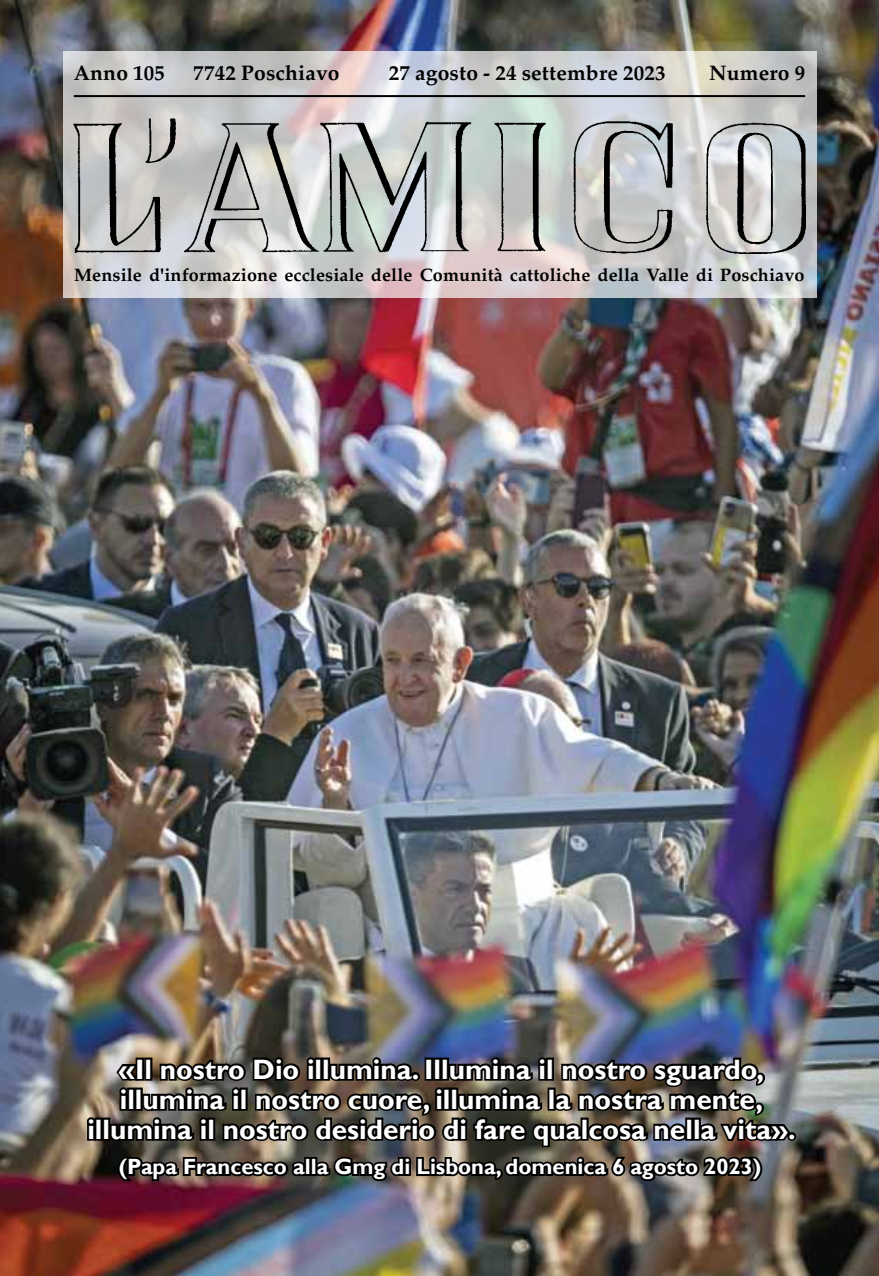
<style>
.page{position:relative;width:879px;height:1276px;background:#fff}
.page>*{position:absolute;margin:0;border:0;box-sizing:border-box;transform-origin:0 0}
.t1{font:700 28px/30px "Gill Sans";color:#fff;text-align:center}
.t2{font:700 22px "Gill Sans";color:#fff}
.t3{font:700 21px "Palatino";letter-spacing:.01em;color:#000}
.t4{font:700 18px "Palatino";letter-spacing:.01em;color:#000}
</style>
<div class="page">
<img style="left:0;top:0;width:879px;height:1276px">
<svg style="left:63px;top:51px;width:753px;height:246px"></svg>
<svg style="left:83px;top:1114px;width:16px;height:28px"></svg>
<div style="left:95px;top:1117px;width:8px;height:23px;border:4px solid #000"></div>
<div style="left:102px;top:1117px;width:8px;height:23px;border:4px solid #000"></div>
<img style="left:108px;top:1054px;width:691px;height:131px">
<hr style="left:74px;top:95px;width:731px;height:2px;background:#000">
<img style="left:74px;top:119px;width:731px;height:134px">
<p class="t3" style="left:74px;top:55px;width:93px">Anno 105</p>
<p class="t3" style="left:193px;top:55px;width:148px">7742 Poschiavo</p>
<p class="t3" style="left:389px;top:55px;width:278px">27 agosto - 24 settembre 2023</p>
<p class="t3" style="left:709px;top:55px;width:98px">Numero 9</p>
<p class="t4" style="left:74px;top:260px;width:732px">Mensile d'informazione ecclesiale delle Comunità cattoliche della Valle di Poschiavo</p>
<p class="t1" style="left:87px;top:1055px;width:710px">«Il nostro Dio illumina. Illumina il nostro sguardo, illumina il nostro cuore, illumina la nostra mente, illumina il nostro desiderio di fare qualcosa nella vita».</p>
<p class="t2" style="left:119px;top:1153px;width:644px">(Papa Francesco alla Gmg di Lisbona, domenica 6 agosto 2023)</p>
</div>
